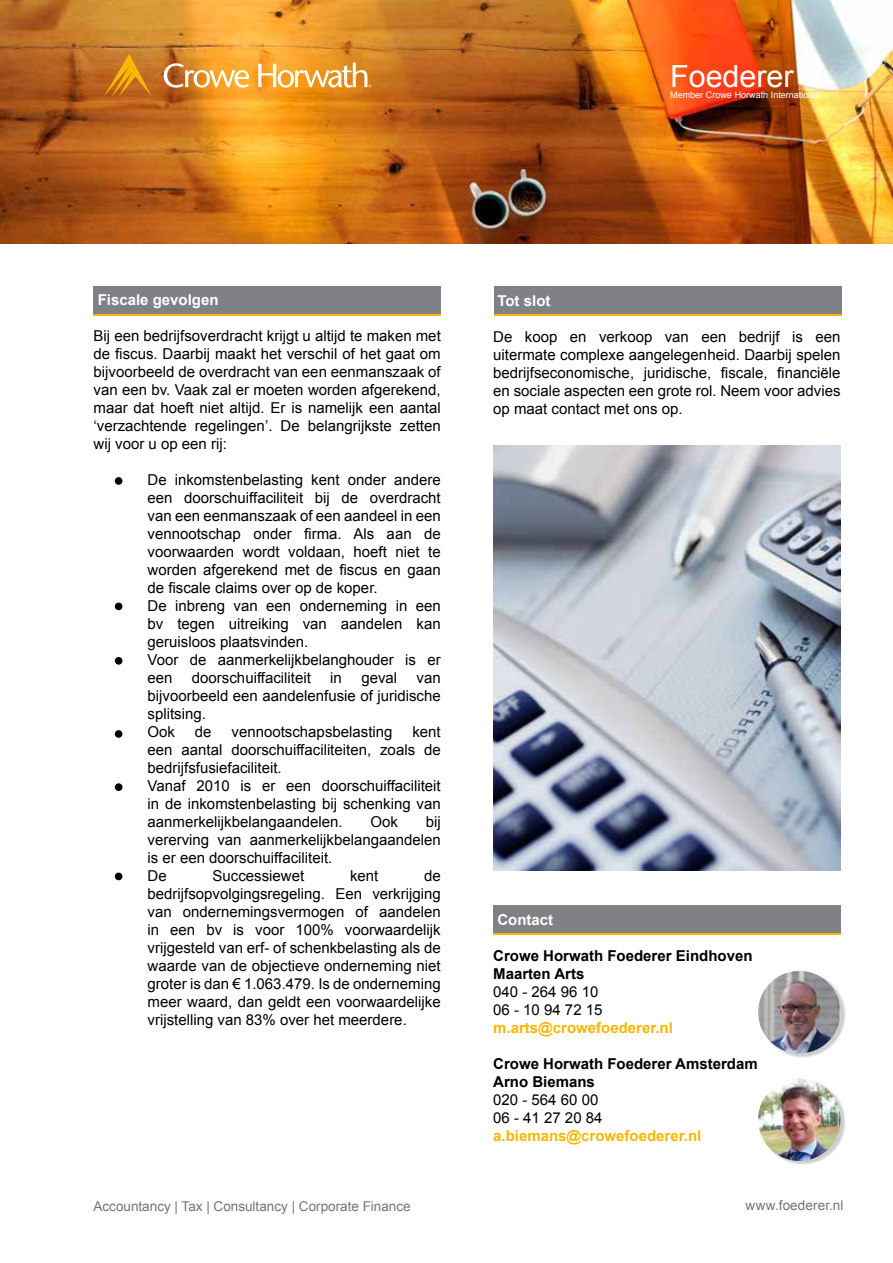
<style>
.page{position:relative;width:893px;height:1263px;background:#fff}
.page>*{position:absolute;margin:0;border:0;box-sizing:border-box;transform-origin:0 0}
.t1{font:30.45px "Arial";color:#fff}
.t2{font:15px/18px "Arial";color:#000}
.t3{font:700 15px/18px "Arial";color:#000}
.t4{font:700 15px "Arial";color:#f9b700}
.t5{font:700 15px "Arial";color:#fff}
.t6{font:13.5px "Arial";color:#757378}
.t7{font:9px "Arial";color:#fff}
</style>
<div class="page">
<div style="left:494px;top:286px;width:348px;height:30px;background:#818084"></div>
<hr style="left:494px;top:314px;width:348px;height:2px;background:#f9b700">
<div style="left:94px;top:286px;width:347px;height:29px;background:#818084"></div>
<hr style="left:94px;top:314px;width:347px;height:1px;background:#f9b700">
<img style="left:0;top:0;width:893px;height:244px">
<svg style="left:164px;top:63px;width:85px;height:25px"></svg>
<svg style="left:104px;top:54px;width:48px;height:43px;background:#cd7d1b"></svg>
<svg style="left:258px;top:63px;width:113px;height:25px"></svg>
<img style="left:494px;top:446px;width:346px;height:424px">
<div style="left:115px;top:477px;width:7px;height:8px;background:#000;border-radius:50%"></div>
<div style="left:115px;top:603px;width:7px;height:7px;background:#000;border-radius:50%"></div>
<div style="left:115px;top:657px;width:7px;height:8px;background:#000;border-radius:50%"></div>
<div style="left:115px;top:730px;width:7px;height:8px;background:#000;border-radius:50%"></div>
<div style="left:115px;top:783px;width:7px;height:8px;background:#000;border-radius:50%"></div>
<div style="left:115px;top:873px;width:7px;height:7px;background:#000;border-radius:50%"></div>
<div style="left:493px;top:905px;width:347px;height:30px;background:#818084"></div>
<hr style="left:493px;top:933px;width:347px;height:2px;background:#f9b700">
<div style="left:759px;top:971px;width:87px;height:87px;background:#000;opacity:.2"></div>
<img style="left:758px;top:971px;width:82px;height:82px;border-radius:41px">
<div style="left:759px;top:1079px;width:87px;height:86px;background:#000;opacity:.2"></div>
<img style="left:758px;top:1078px;width:82px;height:83px;border-radius:41px">
<h1 class="t1" style="left:670px;top:57px;width:125px">Foederer</h1>
<p class="t7" style="left:670px;top:89px;width:152px">Member Crowe Horwath International</p>
<p class="t5" style="left:98px;top:290px;width:122px">Fiscale gevolgen</p>
<p class="t2" style="left:94px;top:327px;width:349px;text-align:justify">Bij een bedrijfsoverdracht krijgt u altijd te maken met de fiscus. Daarbij maakt het verschil of het gaat om bijvoorbeeld de overdracht van een eenmanszaak of van een bv. Vaak zal er moeten worden afgerekend, maar dat hoeft niet altijd. Er is namelijk een aantal ‘verzachtende regelingen’. De belangrijkste zetten wij voor u op een rij:</p>
<p class="t2" style="left:148px;top:471px;width:295px">De inkomstenbelasting kent onder andere een doorschuiffaciliteit bij de overdracht van een eenmanszaak of een aandeel in een vennootschap onder firma. Als aan de voorwaarden wordt voldaan, hoeft niet te worden afgerekend met de fiscus en gaan de fiscale claims over op de koper.<br>De inbreng van een onderneming in een bv tegen uitreiking van aandelen kan geruisloos plaatsvinden.<br>Voor de aanmerkelijkbelanghouder is er een</p>
<p class="t2" style="left:192px;top:669px;width:120px">doorschuiffaciliteit</p>
<p class="t2" style="left:330px;top:669px;width:13px">in</p>
<p class="t2" style="left:361px;top:669px;width:37px">geval</p>
<p class="t2" style="left:148px;top:669px;width:295px;text-indent:269px">van bijvoorbeeld een aandelenfusie of juridische splitsing.<br>Ook</p>
<p class="t2" style="left:148px;top:723px;width:295px;text-indent:265px">kent een aantal doorschuiffaciliteiten, zoals de bedrijfsfusiefaciliteit.<br>Vanaf 2010 is er een doorschuiffaciliteit in de inkomstenbelasting bij schenking van aanmerkelijkbelangaandelen.</p>
<p class="t2" style="left:195px;top:723px;width:18px">de</p>
<p class="t2" style="left:232px;top:723px;width:162px">vennootschapsbelasting</p>
<p class="t2" style="left:370px;top:813px;width:29px">Ook</p>
<p class="t2" style="left:148px;top:813px;width:295px;text-indent:278px">bij vererving van aanmerkelijkbelangaandelen is er een doorschuiffaciliteit.<br>De</p>
<p class="t2" style="left:212px;top:867px;width:93px">Successiewet</p>
<p class="t2" style="left:350px;top:867px;width:30px">kent</p>
<p class="t2" style="left:148px;top:867px;width:295px;text-align:justify;text-indent:277px">de bedrijfsopvolgingsregeling. Een verkrijging van ondernemingsvermogen of aandelen in een bv is voor 100% voorwaardelijk vrijgesteld van erf- of schenkbelasting als de waarde van de objectieve onderneming niet groter is dan € 1.063.479. Is de onderneming meer waard, dan geldt een voorwaardelijke vrijstelling van 83% over het meerdere.</p>
<p class="t5" style="left:497px;top:291px;width:55px">Tot slot</p>
<p class="t2" style="left:493px;top:328px;width:349px;text-align:justify">De koop en verkoop van een bedrijf is een uitermate complexe aangelegenheid. Daarbij spelen bedrijfseconomische, juridische, fiscale, financiële en sociale aspecten een grote rol. Neem voor advies op maat contact met ons op.</p>
<p class="t5" style="left:497px;top:910px;width:57px">Contact</p>
<p class="t3" style="left:493px;top:947px;width:261px">Crowe Horwath Foederer Eindhoven<br>Maarten Arts</p>
<p class="t2" style="left:493px;top:983px;width:111px">040 - 264 96 10<br>06 - 10 94 72 15</p>
<p class="t4" style="left:493px;top:1018px;width:181px">m.arts@crowefoederer.nl</p>
<p class="t3" style="left:493px;top:1055px;width:266px">Crowe Horwath Foederer Amsterdam<br>Arno Biemans</p>
<p class="t2" style="left:493px;top:1091px;width:111px">020 - 564 60 00<br>06 - 41 27 20 84</p>
<p class="t4" style="left:493px;top:1126px;width:210px">a.biemans@crowefoederer.nl</p>
<p class="t6" style="left:94px;top:1197px;width:319px">Accountancy | Tax | Consultancy | Corporate Finance</p>
<p class="t6" style="left:745px;top:1197px;width:100px">www.foederer.nl</p>
</div>
